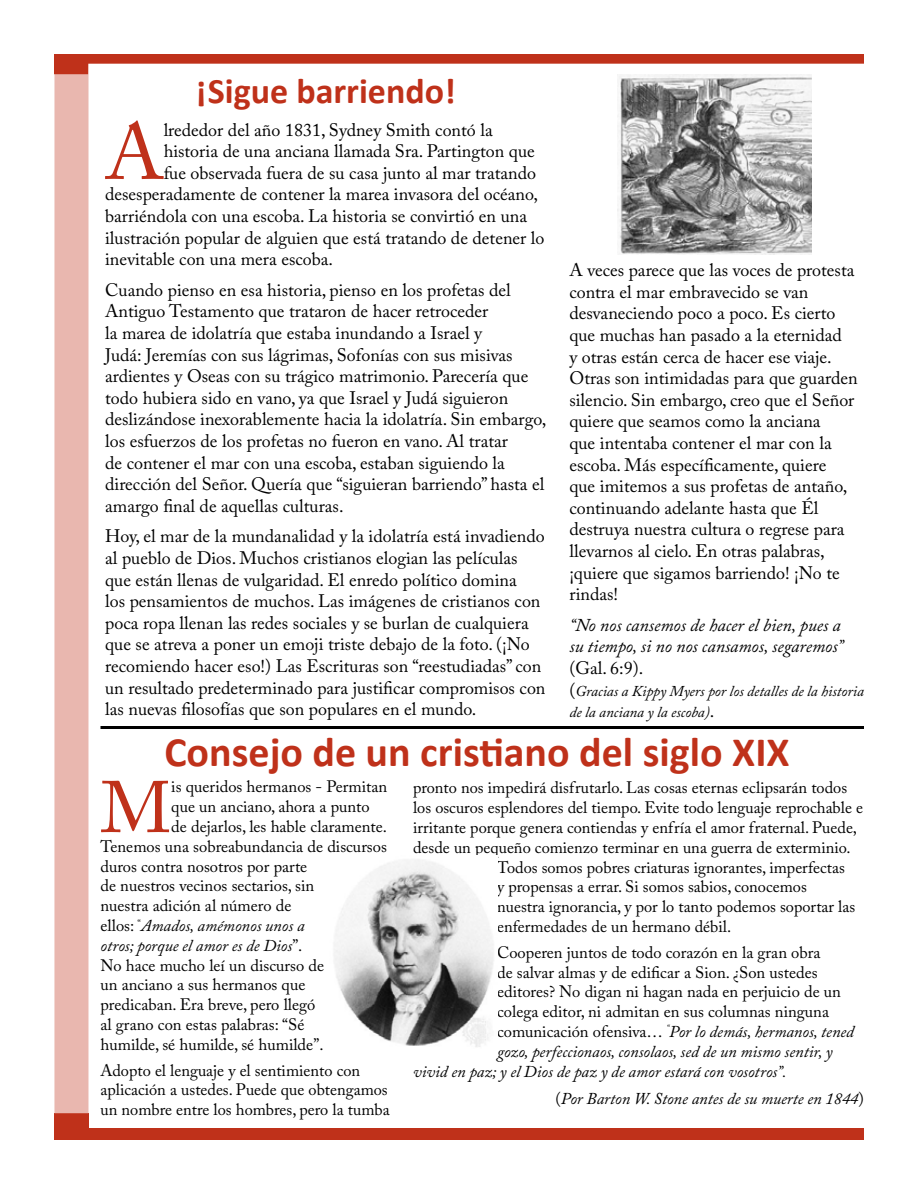
<style>
.page{position:relative;width:918px;height:1188px;background:#fff}
.page>*{position:absolute;margin:0;border:0;box-sizing:border-box;transform-origin:0 0}
.t1{font:78.75px "Adobe Caslon Pro";color:#bf311a}
.t2{font:72.15px "Adobe Caslon Pro";color:#bf311a}
.t3{font:700 42px "Calibri";color:#bf311a}
.t4{font:700 36px "Calibri";color:#bf311a}
.t5{font:18px/21.6px "Adobe Caslon Pro";color:#000}
.t6{font:italic 18px/21.6px "Adobe Caslon Pro";color:#000}
.t7{font:16.5px/19.8px "Adobe Caslon Pro";color:#000}
.t8{font:italic 16.5px "Adobe Caslon Pro";color:#000}
.t9{font:italic 15px/21.6px "Adobe Caslon Pro";color:#000}
.s1{font-style:normal;font-size:18px}
.s2{font-style:normal}
</style>
<div class="page">
<div style="left:54px;top:1113px;width:34px;height:16px;background:#bf311a"></div>
<div style="left:54px;top:1128px;width:810px;height:12px;background:#bf311a"></div>
<div style="left:54px;top:56px;width:35px;height:1057px;background:#e9b7af"></div>
<svg style="left:54px;top:54px;width:810px;height:20px"></svg>
<img style="left:617px;top:74px;width:195px;height:180px">
<hr style="left:100px;top:726px;width:764px;height:3px;background:#000">
<img style="left:334px;top:859px;width:160px;height:188px">
<h3 class="t4" style="left:196px;top:68px;width:261px">¡Sigue barriendo!</h3>
<h1 class="t1" style="left:105px;top:106px;width:60px">A</h1>
<p class="t5" style="left:164px;top:119px;width:331px">lrededor del año 1831, Sydney Smith contó la</p>
<p class="t5" style="left:164px;top:140px;width:373px">historia de una anciana llamada Sra. Partington que</p>
<p class="t5" style="left:164px;top:162px;width:374px">fue observada fuera de su casa junto al mar tratando</p>
<p class="t5" style="left:105px;top:183px;width:434px">desesperadamente de contener la marea invasora del océano,</p>
<p class="t5" style="left:105px;top:205px;width:423px">barriéndola con una escoba. La historia se convirtió en una</p>
<p class="t5" style="left:105px;top:227px;width:441px">ilustración popular de alguien que está tratando de detener lo</p>
<p class="t5" style="left:105px;top:248px;width:229px">inevitable con una mera escoba.</p>
<p class="t5" style="left:105px;top:279px;width:443px">Cuando pienso en esa historia, pienso en los profetas del Antiguo Testamento que trataron de hacer retroceder<br>la marea de idolatría que estaba inundando a Israel y<br>Judá: Jeremías con sus lágrimas, Sofonías con sus misivas ardientes y Oseas con su trágico matrimonio. Parecería que todo hubiera sido en vano, ya que Israel y Judá siguieron deslizándose inexorablemente hacia la idolatría. Sin embargo, los esfuerzos de los profetas no fueron en vano. Al tratar<br>de contener el mar con una escoba, estaban siguiendo la dirección del Señor. Quería que “siguieran barriendo” hasta el amargo final de aquellas culturas.</p>
<p class="t5" style="left:105px;top:525px;width:442px">Hoy, el mar de la mundanalidad y la idolatría está invadiendo al pueblo de Dios. Muchos cristianos elogian las películas que están llenas de vulgaridad. El enredo político domina<br>los pensamientos de muchos. Las imágenes de cristianos con poca ropa llenan las redes sociales y se burlan de cualquiera que se atreva a poner un emoji triste debajo de la foto. (¡No recomiendo hacer eso!) Las Escrituras son “reestudiadas” con un resultado predeterminado para justificar compromisos con las nuevas filosofías que son populares en el mundo.</p>
<p class="t5" style="left:569px;top:259px;width:290px">A veces parece que las voces de protesta contra el mar embravecido se van desvaneciendo poco a poco. Es cierto que muchas han pasado a la eternidad<br>y otras están cerca de hacer ese viaje.<br>Otras son intimidadas para que guarden silencio. Sin embargo, creo que el Señor quiere que seamos como la anciana<br>que intentaba contener el mar con la escoba. Más específicamente, quiere<br>que imitemos a sus profetas de antaño, continuando adelante hasta que Él destruya nuestra cultura o regrese para llevarnos al cielo. En otras palabras, ¡quiere que sigamos barriendo! ¡No te rindas!</p>
<p class="t6" style="left:569px;top:614px;width:276px">“No nos cansemos de hacer el bien, pues a su tiempo, si no nos cansamos, segaremos”</p>
<p class="t5" style="left:569px;top:657px;width:75px">(Gal. 6:9).</p>
<p class="t9" style="left:569px;top:680px;width:296px"><span class="s1">(</span>Gracias a Kippy Myers por los detalles de la historia de la anciana y la escoba)<span class="s1">.</span></p>
<h3 class="t3" style="left:164px;top:725px;width:627px">Consejo de un cristiano del siglo XIX</h3>
<h2 class="t2" style="left:100px;top:765px;width:72px">M</h2>
<p class="t7" style="left:171px;top:777px;width:217px">is queridos hermanos - Permitan</p>
<p class="t7" style="left:413px;top:778px;width:436px">pronto nos impedirá disfrutarlo. Las cosas eternas eclipsarán todos</p>
<p class="t7" style="left:413px;top:798px;width:452px">los oscuros esplendores del tiempo. Evite todo lenguaje reprochable e</p>
<p class="t7" style="left:413px;top:817px;width:445px">irritante porque genera contiendas y enfría el amor fraternal. Puede,</p>
<p class="t7" style="left:413px;top:837px;width:439px">desde un pequeño comienzo terminar en una guerra de exterminio.</p>
<p class="t7" style="left:497px;top:857px;width:349px">Todos somos pobres criaturas ignorantes, imperfectas</p>
<p class="t7" style="left:497px;top:877px;width:311px">y propensas a errar. Si somos sabios, conocemos</p>
<p class="t7" style="left:497px;top:897px;width:360px">nuestra ignorancia, y por lo tanto podemos soportar las</p>
<p class="t7" style="left:497px;top:916px;width:236px">enfermedades de un hermano débil.</p>
<p class="t7" style="left:497px;top:942px;width:325px">Cooperen juntos de todo corazón en la gran obra</p>
<p class="t7" style="left:497px;top:962px;width:322px">de salvar almas y de edificar a Sion. ¿Son ustedes</p>
<p class="t7" style="left:497px;top:982px;width:345px">editores? No digan ni hagan nada en perjuicio de un</p>
<p class="t7" style="left:497px;top:1002px;width:333px">colega editor, ni admitan en sus columnas ninguna</p>
<p class="t8" style="left:497px;top:1022px;width:358px"><span class="s2">comunicación ofensiva…</span> <sup>“</sup>Por lo demás, hermanos, tened</p>
<p class="t8" style="left:497px;top:1041px;width:337px">gozo, perfeccionaos, consolaos, sed de un mismo sentir, y</p>
<p class="t8" style="left:413px;top:1061px;width:375px">vivid en paz; y el Dios de paz y de amor estará con vosotros”.</p>
<p class="t8" style="left:556px;top:1089px;width:310px"><span class="s2">(</span>Por Barton W. Stone antes de su muerte en 1844<span class="s2">)</span></p>
<p class="t7" style="left:171px;top:797px;width:200px">que un anciano, ahora a punto</p>
<p class="t7" style="left:171px;top:816px;width:217px">de dejarlos, les hable claramente.</p>
<p class="t7" style="left:100px;top:836px;width:288px">Tenemos una sobreabundancia de discursos</p>
<p class="t7" style="left:100px;top:856px;width:208px">duros contra nosotros por parte</p>
<p class="t7" style="left:100px;top:876px;width:215px">de nuestros vecinos sectarios, sin</p>
<p class="t7" style="left:100px;top:896px;width:192px">nuestra adición al número de</p>
<p class="t8" style="left:100px;top:916px;width:206px"><span class="s2">ellos:</span> <sup>“</sup>Amados, amémonos unos a</p>
<p class="t8" style="left:100px;top:935px;width:204px">otros; porque el amor es de Dios<span class="s2">”.</span></p>
<p class="t7" style="left:100px;top:955px;width:225px">No hace mucho leí un discurso de</p>
<p class="t7" style="left:100px;top:975px;width:206px">un anciano a sus hermanos que</p>
<p class="t7" style="left:100px;top:995px;width:216px">predicaban. Era breve, pero llegó</p>
<p class="t7" style="left:100px;top:1014px;width:205px">al grano con estas palabras: “Sé</p>
<p class="t7" style="left:100px;top:1034px;width:225px">humilde, sé humilde, sé humilde”.</p>
<p class="t7" style="left:100px;top:1060px;width:291px">Adopto el lenguaje y el sentimiento con aplicación a ustedes. Puede que obtengamos un nombre entre los hombres, pero la tumba</p>
</div>
